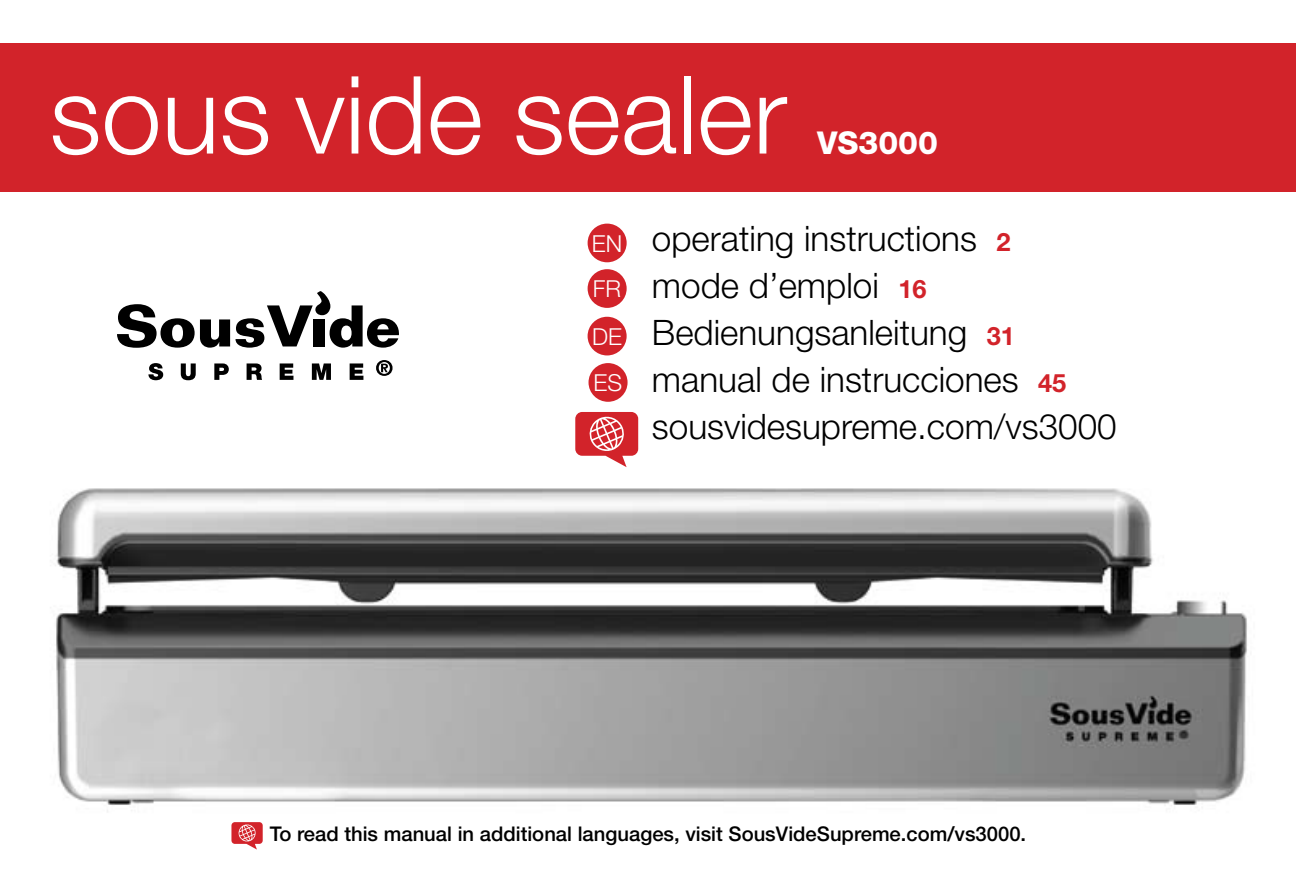
<style>
.page{position:relative;width:1296px;height:871px;background:#fff}
.page>*{position:absolute;margin:0;border:0;box-sizing:border-box;transform-origin:0 0}
.t1{font:300 108px "Helvetica Neue";color:#fff}
.t2{font:300 35.1px/46.8px "Helvetica Neue";color:#000}
.t3{font:800 31.5px "Helvetica Neue LT Std";color:#fff}
.t4{font:300 23.4px/46.6px "Helvetica Neue";color:#fff;text-align:justify}
.t5{font:500 20.25px "Helvetica Neue";color:#000}
.s1{font-weight:700;font-size:25.43px;color:#d2232a}
</style>
<div class="page">
<div style="left:0;top:43px;width:1296px;height:149px;background:#d2232a"></div>
<svg style="left:148px;top:363px;width:15px;height:17px"></svg>
<svg style="left:181px;top:363px;width:15px;height:17px"></svg>
<svg style="left:214px;top:363px;width:15px;height:17px"></svg>
<svg style="left:247px;top:363px;width:15px;height:17px"></svg>
<svg style="left:280px;top:363px;width:13px;height:17px"></svg>
<svg style="left:312px;top:363px;width:19px;height:17px"></svg>
<svg style="left:350px;top:363px;width:13px;height:17px"></svg>
<svg style="left:117px;top:304px;width:113px;height:44px"></svg>
<svg style="left:236px;top:291px;width:163px;height:57px"></svg>
<svg style="left:376px;top:360px;width:17px;height:16px"></svg>
<img style="left:55px;top:437px;width:1192px;height:413px">
<svg style="left:231px;top:822px;width:32px;height:27px"></svg>
<div style="left:588px;top:224px;width:39px;height:38px;background:#d2232a;border-radius:50%"></div>
<div style="left:588px;top:269px;width:39px;height:39px;background:#d2232a;border-radius:50%"></div>
<div style="left:588px;top:317px;width:39px;height:38px;background:#d2232a;border-radius:50%"></div>
<div style="left:589px;top:363px;width:39px;height:39px;background:#d2232a;border-radius:50%"></div>
<svg style="left:575px;top:412px;width:63px;height:55px"></svg>
<h1 class="t1" style="left:50px;top:49px;width:739px">sous vide sealer</h1>
<p class="t3" style="left:817px;top:124px;width:122px">VS3000</p>
<p class="t4" style="left:592px;top:220px;width:32px">EN FR DE ES</p>
<p class="t2" style="left:652px;top:215px;width:466px">operating instructions <span class="s1">2<br></span>mode d’emploi <span class="s1">16<br></span>Bedienungsanleitung <span class="s1">31 </span>manual de instrucciones <span class="s1">45 </span>sousvidesupreme.com/vs3000</p>
<p class="t5" style="left:270px;top:821px;width:758px">To read this manual in additional languages, visit SousVideSupreme.com/vs3000.</p>
</div>
